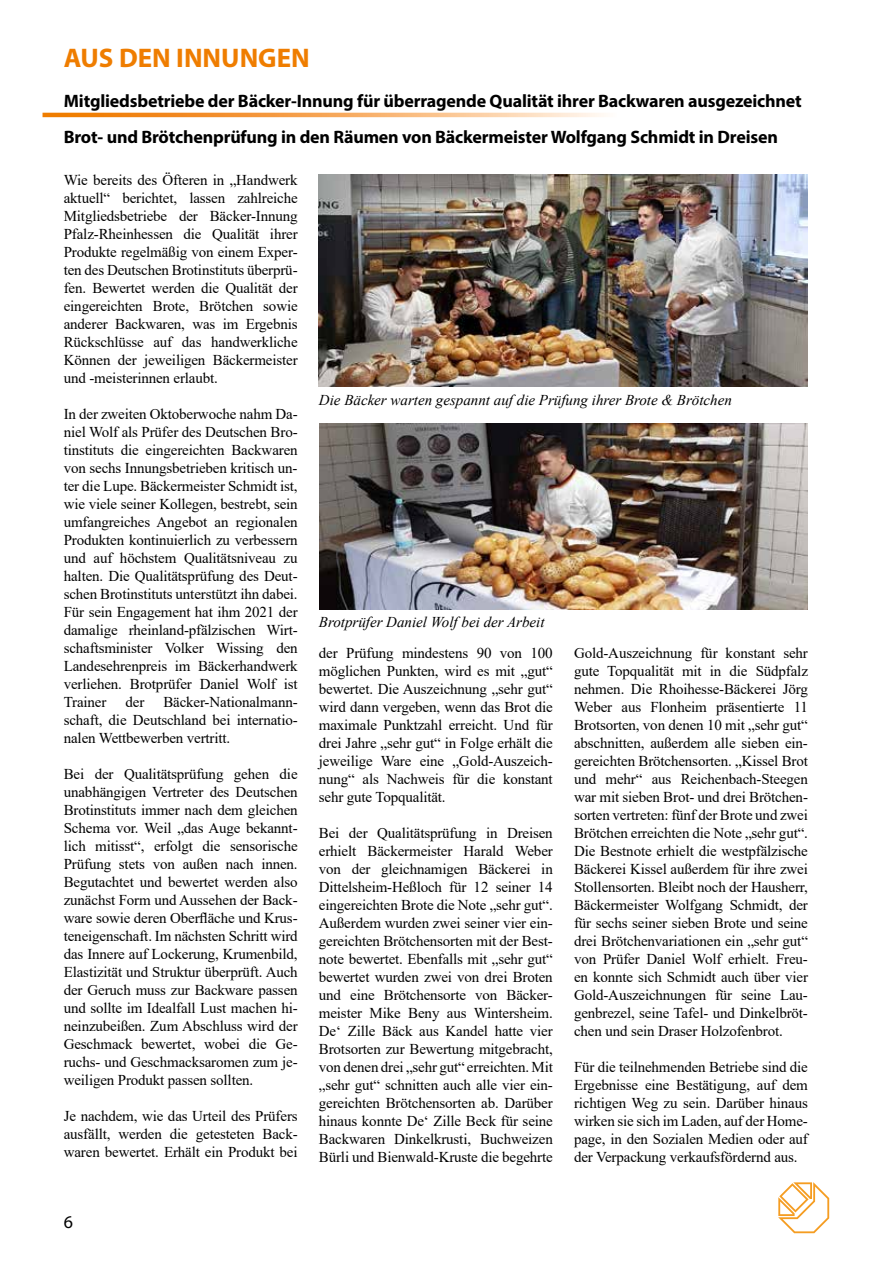
<style>
.page{position:relative;width:893px;height:1263px;background:#fff}
.page>*{position:absolute;margin:0;border:0;box-sizing:border-box;transform-origin:0 0}
.t1{font:700 27px "Myriad Pro";color:#ef7d00}
.t2{font:700 18px/36.2px "Myriad Pro";letter-spacing:-.01em;color:#000}
.t3{font:18px "Myriad Pro";color:#000}
.t4{font:15px/18px "Times New Roman";letter-spacing:-.01em;color:#000;text-align:justify}
.t5{font:italic 15px "Times New Roman";color:#000}
</style>
<div class="page">
<svg style="left:778px;top:1182px;width:51px;height:51px"></svg>
<svg style="left:43px;top:113px;width:561px;height:4px"></svg>
<img style="left:319px;top:174px;width:489px;height:213px">
<img style="left:320px;top:423px;width:488px;height:186px">
<h1 class="t1" style="left:64px;top:40px;width:247px">AUS DEN INNUNGEN</h1>
<p class="t2" style="left:64px;top:82px;width:740px">Mitgliedsbetriebe der Bäcker-Innung für überragende Qualität ihrer Backwaren ausgezeichnet<br>Brot- und Brötchenprüfung in den Räumen von Bäckermeister Wolfgang Schmidt in Dreisen</p>
<p class="t4" style="left:64px;top:170px;width:235px">Wie bereits des Öfteren in „Handwerk aktuell“ berichtet, lassen zahlreiche Mitgliedsbetriebe der Bäcker-Innung Pfalz-Rheinhessen die Qualität ihrer Produkte regelmäßig von einem Exper&shy;ten des Deutschen Brotinstituts überprü&shy;fen. Bewertet werden die Qualität der eingereichten Brote, Brötchen sowie anderer Backwaren, was im Ergebnis Rückschlüsse auf das handwerkliche Können der jeweiligen Bäckermeister und -meisterinnen erlaubt.</p>
<p class="t4" style="left:64px;top:404px;width:235px">In der zweiten Oktoberwoche nahm Da&shy;niel Wolf als Prüfer des Deutschen Bro&shy;tinstituts die eingereichten Backwaren von sechs Innungsbetrieben kritisch un&shy;ter die Lupe. Bäckermeister Schmidt ist, wie viele seiner Kollegen, bestrebt, sein umfangreiches Angebot an regionalen Produkten kontinuierlich zu verbessern und auf höchstem Qualitätsniveau zu halten. Die Qualitätsprüfung des Deut&shy;schen Brotinstituts unterstützt ihn dabei.<br>Für sein Engagement hat ihm 2021 der damalige rheinland-pfälzischen Wirt&shy;schaftsminister Volker Wissing den Landesehrenpreis im Bäckerhandwerk verliehen. Brotprüfer Daniel Wolf ist Trainer</p>
<p class="t5" style="left:319px;top:389px;width:414px">Die Bäcker warten gespannt auf die Prüfung ihrer Brote &amp; Brötchen</p>
<p class="t5" style="left:319px;top:611px;width:227px">Brotprüfer Daniel Wolf bei der Arbeit</p>
<p class="t4" style="left:319px;top:643px;width:235px">der Prüfung mindestens 90 von 100 möglichen Punkten, wird es mit „gut“ bewertet. Die Auszeichnung „sehr gut“ wird dann vergeben, wenn das Brot die maximale Punktzahl erreicht. Und für drei Jahre „sehr gut“ in Folge erhält die jeweilige Ware eine „Gold-Auszeich&shy;nung“ als Nachweis für die konstant sehr gute Topqualität.</p>
<p class="t4" style="left:319px;top:823px;width:235px">Bei der Qualitätsprüfung in Dreisen erhielt Bäckermeister Harald Weber von der gleichnamigen Bäckerei in Dittelsheim-Heßloch für 12 seiner 14 eingereichten Brote die Note „sehr gut“.<br>Außerdem wurden zwei seiner vier ein&shy;gereichten Brötchensorten mit der Best&shy;note bewertet. Ebenfalls mit „sehr gut“ bewertet wurden zwei von drei Broten und eine Brötchensorte von Bäcker&shy;meister Mike Beny aus Wintersheim.<br>De‘ Zille Bäck aus Kandel hatte vier Brotsorten zur Bewertung mitgebracht, von denen drei „sehr gut“ erreichten. Mit „sehr gut“ schnitten auch alle vier ein&shy;gereichten Brötchensorten ab. Darüber hinaus konnte De‘ Zille Beck für seine Backwaren Dinkelkrusti, Buchweizen Bürli und Bienwald-Kruste die begehrte</p>
<p class="t4" style="left:574px;top:643px;width:235px">Gold-Auszeichnung für konstant sehr gute Topqualität mit in die Südpfalz nehmen. Die Rhoihesse-Bäckerei Jörg Weber aus Flonheim präsentierte 11<br>Brotsorten, von denen 10 mit „sehr gut“ abschnitten, außerdem alle sieben ein&shy;gereichten Brötchensorten. „Kissel Brot und mehr“ aus Reichenbach-Steegen war mit sieben Brot- und drei Brötchen&shy;sorten vertreten: fünf der Brote und zwei Brötchen erreichten die Note „sehr gut“.<br>Die Bestnote erhielt die westpfälzische Bäckerei Kissel außerdem für ihre zwei Stollensorten. Bleibt noch der Hausherr, Bäckermeister Wolfgang Schmidt, der für sechs seiner sieben Brote und seine drei Brötchenvariationen ein „sehr gut“ von Prüfer Daniel Wolf erhielt. Freu&shy;en konnte sich Schmidt auch über vier Gold-Auszeichnungen für seine Lau&shy;genbrezel, seine Tafel- und Dinkelbröt&shy;chen und sein Draser Holzofenbrot.</p>
<p class="t4" style="left:574px;top:1057px;width:235px">Für die teilnehmenden Betriebe sind die Ergebnisse eine Bestätigung, auf dem richtigen Weg zu sein. Darüber hinaus wirken sie sich im Laden, auf der Home&shy;page, in den Sozialen Medien oder auf der Verpackung verkaufsfördernd aus.</p>
<p class="t4" style="left:64px;top:692px;width:235px;text-indent:100px">Bäcker-Nationalmann&shy;schaft, die Deutschland bei internatio&shy;nalen Wettbewerben vertritt.</p>
<p class="t4" style="left:64px;top:764px;width:235px">Bei der Qualitätsprüfung gehen die unabhängigen Vertreter des Deutschen Brotinstituts immer nach dem gleichen Schema vor. Weil „das Auge bekannt&shy;lich mitisst“, erfolgt die sensorische Prüfung stets von außen nach innen.<br>Begutachtet und bewertet werden also zunächst Form und Aussehen der Back&shy;ware sowie deren Oberfläche und Krus&shy;teneigenschaft. Im nächsten Schritt wird das Innere auf Lockerung, Krumenbild, Elastizität und Struktur überprüft. Auch der Geruch muss zur Backware passen und sollte im Idealfall Lust machen hi&shy;neinzubeißen. Zum Abschluss wird der Geschmack bewertet, wobei die Ge&shy;ruchs- und Geschmacksaromen zum je&shy;weiligen Produkt passen sollten.</p>
<p class="t4" style="left:64px;top:1106px;width:235px">Je nachdem, wie das Urteil des Prüfers ausfällt, werden die getesteten Back&shy;waren bewertet. Erhält ein Produkt bei</p>
<p class="t4" style="left:126px;top:692px;width:20px">der</p>
<p class="t3" style="left:64px;top:1210px;width:11px">6</p>
</div>
